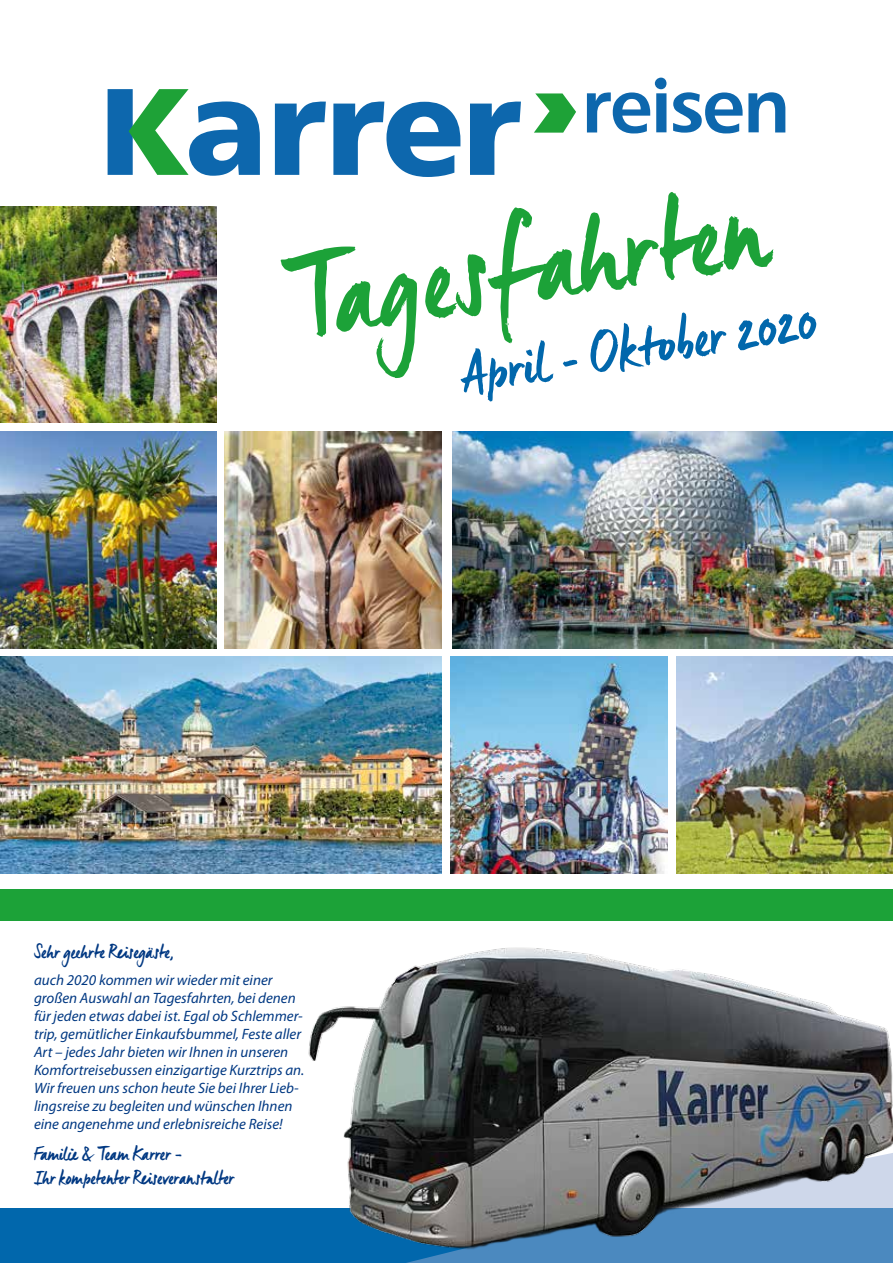
<style>
.page{position:relative;width:893px;height:1263px;background:#fff}
.page>*{position:absolute;margin:0;border:0;box-sizing:border-box;transform-origin:0 0}
.t1{font:115.35px "Manus";color:#1ca238}
.t2{font:56.85px "Manus";color:#0167ac}
.t3{font:19.5px/23.4px "Manus";color:#003882}
.t4{font:italic 15px/18px "Myriad Pro";color:#003882}
</style>
<div class="page">
<div style="left:0;top:1208px;width:893px;height:55px;background:#0167ac"></div>
<div style="left:0;top:889px;width:893px;height:31px;background:#1ca238"></div>
<div style="left:406px;top:1254px;width:487px;height:9px;background:#4b89bf"></div>
<img style="left:308px;top:947px;width:585px;height:307px">
<img style="left:0;top:657px;width:442px;height:217px">
<img style="left:450px;top:657px;width:217px;height:217px">
<img style="left:676px;top:657px;width:217px;height:217px">
<img style="left:0;top:431px;width:216px;height:217px">
<img style="left:225px;top:431px;width:217px;height:217px">
<img style="left:453px;top:431px;width:440px;height:217px">
<img style="left:0;top:206px;width:216px;height:217px">
<svg style="left:108px;top:89px;width:413px;height:88px"></svg>
<svg style="left:534px;top:93px;width:42px;height:40px"></svg>
<svg style="left:587px;top:78px;width:198px;height:55px"></svg>
<h1 class="t1" style="left:276px;top:233px;width:487px;rotate:-9deg">Tagesfahrten</h1>
<h2 class="t2" style="left:454px;top:341px;width:362px;rotate:-9deg">April - Okto ber 2020</h2>
<h3 class="t3" style="left:34px;top:940px;width:141px">Sehr geehrte Reisegäste,</h3>
<p class="t4" style="left:34px;top:970px;width:272px">auch 2020 kommen wir wieder mit einer großen Auswahl an Tagesfahrten, bei denen für jeden etwas dabei ist. Egal ob Schlemmer&shy;trip, gemütlicher Einkaufsbummel, Feste aller Art – jedes Jahr bieten wir Ihnen in unseren Komfortreisebussen einzigartige Kurztrips an.<br>Wir freuen uns schon heute Sie bei Ihrer Lieb&shy;lingsreise zu begleiten und wünschen Ihnen eine angenehme und erlebnisreiche Reise!</p>
<h3 class="t3" style="left:34px;top:1142px;width:202px">Familie &amp; Team Karrer –<br>Ihr kompetenter Reiseveranstalter</h3>
</div>
